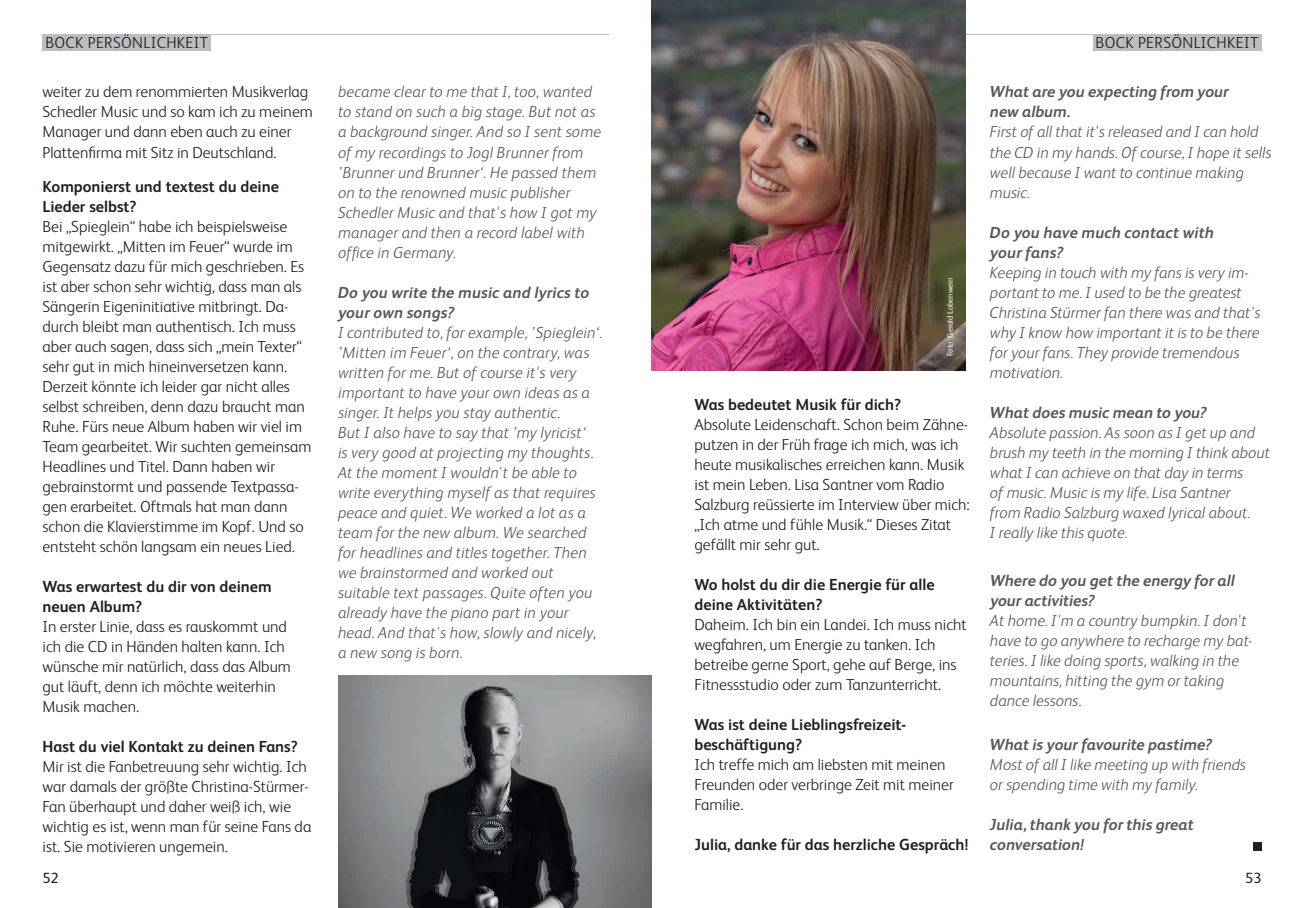
<style>
.page{position:relative;width:1304px;height:908px;background:#fff}
.page>*{position:absolute;margin:0;border:0;box-sizing:border-box;transform-origin:0 0}
.t1{font:italic 300 16px/20px "FS Albert";letter-spacing:.005em;color:#57585a}
.t2{font:300 16px/20px "FS Albert";color:#231f20}
.t3{font:700 16px/20px "FS Albert";color:#231f20}
.t4{font:italic 700 16px/20px "FS Albert";letter-spacing:.005em;color:#57585a}
.t5{font:300 16px "FS Albert";letter-spacing:.025em;color:#231f20}
.t6{font:14.8px "FS Albert";color:#231f20}
.t7{font:8px "FS Albert";color:#fff}
</style>
<div class="page">
<hr style="left:694px;top:34px;width:567px;height:1px;background:#bcbdc0">
<hr style="left:43px;top:34px;width:566px;height:1px;background:#bcbdc0">
<img style="left:652px;top:0;width:314px;height:370px">
<img style="left:338px;top:675px;width:314px;height:232px">
<div style="left:1253px;top:842px;width:8px;height:8px;background:#231f20"></div>
<div style="left:43px;top:34px;width:168px;height:17px;background:#bcbdc0"></div>
<div style="left:1093px;top:34px;width:168px;height:17px;background:#bcbdc0"></div>
<p class="t5" style="left:45px;top:32px;width:164px">BOCK PERSÖNLICHKEIT</p>
<p class="t5" style="left:1096px;top:32px;width:164px">BOCK PERSÖNLICHKEIT</p>
<p class="t2" style="left:43px;top:81px;width:272px">weiter zu dem renommierten Musikverlag Schedler Music und so kam ich zu meinem Manager und dann eben auch zu einer Plattenfirma mit Sitz in Deutschland.</p>
<p class="t3" style="left:43px;top:175px;width:238px">Komponierst und textest du deine<br>Lieder selbst?</p>
<p class="t2" style="left:43px;top:215px;width:270px">Bei „Spieglein“ habe ich beispielsweise mitgewirkt. „Mitten im Feuer“ wurde im Gegensatz dazu für mich geschrieben. Es ist aber schon sehr wichtig, dass man als Sängerin Eigeninitiative mitbringt. Da&shy;durch bleibt man authentisch. Ich muss aber auch sagen, dass sich „mein Texter“ sehr gut in mich hineinversetzen kann.<br>Derzeit könnte ich leider gar nicht alles selbst schreiben, denn dazu braucht man Ruhe. Fürs neue Album haben wir viel im Team gearbeitet. Wir suchten gemeinsam Headlines und Titel. Dann haben wir gebrainstormt und passende Textpassa&shy;gen erarbeitet. Oftmals hat man dann schon die Klavierstimme im Kopf. Und so entsteht schön langsam ein neues Lied.</p>
<p class="t3" style="left:43px;top:575px;width:231px">Was erwartest du dir von deinem neuen Album?</p>
<p class="t2" style="left:43px;top:615px;width:250px">In erster Linie, dass es rauskommt und ich die CD in Händen halten kann. Ich wünsche mir natürlich, dass das Album gut läuft, denn ich möchte weiterhin<br>Musik machen.</p>
<p class="t3" style="left:43px;top:735px;width:257px">Hast du viel Kontakt zu deinen Fans?</p>
<p class="t2" style="left:43px;top:755px;width:270px">Mir ist die Fanbetreuung sehr wichtig. Ich war damals der größte Christina-Stürmer-Fan überhaupt und daher weiß ich, wie wichtig es ist, wenn man für seine Fans da ist. Sie motivieren ungemein.</p>
<p class="t1" style="left:338px;top:81px;width:265px">became clear to me that I, too, wanted to stand on such a big stage. But not as a background singer. And so I sent some of my recordings to Jogl Brunner from ’Brunner und Brunner‘. He passed them on to the renowned music publisher Schedler Music and that's how I got my manager and then a record label with office in Germany.</p>
<p class="t4" style="left:338px;top:281px;width:253px">Do you write the music and lyrics to your own songs?</p>
<p class="t1" style="left:338px;top:321px;width:266px">I contributed to, for example, ’Spieglein‘. ’Mitten im Feuer‘, on the contrary, was written for me. But of course it's very important to have your own ideas as a singer. It helps you stay authentic.</p>
<p class="t1" style="left:338px;top:421px;width:259px">But I also have to say that ’my lyricist‘ is very good at projecting my thoughts.<br>At the moment I wouldn't be able to write everything myself as that requires peace and quiet. We worked a lot as a team for the new album. We searched for headlines and titles together. Then we brainstormed and worked out suitable text passages. Quite often you already have the piano part in your head. And that's how, slowly and nicely, a new song is born.</p>
<p class="t7" style="left:945px;top:356px;width:80px;rotate:-90deg">Foto: Gerald Lobenwein</p>
<p class="t3" style="left:694px;top:393px;width:208px">Was bedeutet Musik für dich?</p>
<p class="t2" style="left:694px;top:413px;width:277px">Absolute Leidenschaft. Schon beim Zähne&shy;putzen in der Früh frage ich mich, was ich heute musikalisches erreichen kann. Musik ist mein Leben. Lisa Santner vom Radio Salzburg reüssierte im Interview über mich: „Ich atme und fühle Musik.“ Dieses Zitat gefällt mir sehr gut.</p>
<p class="t3" style="left:694px;top:573px;width:242px">Wo holst du dir die Energie für alle deine Aktivitäten?</p>
<p class="t2" style="left:694px;top:613px;width:274px">Daheim. Ich bin ein Landei. Ich muss nicht wegfahren, um Energie zu tanken. Ich betreibe gerne Sport, gehe auf Berge, ins Fitnessstudio oder zum Tanzunterricht.</p>
<p class="t3" style="left:694px;top:713px;width:213px">Was ist deine Lieblingsfreizeit-</p>
<p class="t3" style="left:694px;top:733px;width:109px">beschäftigung?</p>
<p class="t2" style="left:694px;top:753px;width:261px">Ich treffe mich am liebsten mit meinen<br>Freunden oder verbringe Zeit mit meiner<br>Familie.</p>
<p class="t3" style="left:694px;top:833px;width:275px">Julia, danke für das herzliche Gespräch!</p>
<p class="t4" style="left:990px;top:81px;width:240px">What are you expecting from your</p>
<p class="t4" style="left:990px;top:101px;width:82px">new album.</p>
<p class="t1" style="left:990px;top:121px;width:283px">First of all that it's released and I can hold the CD in my hands. Of course, I hope it sells well because I want to continue making music.</p>
<p class="t4" style="left:990px;top:221px;width:225px">Do you have much contact with</p>
<p class="t4" style="left:990px;top:241px;width:75px">your fans?</p>
<p class="t1" style="left:990px;top:261px;width:272px">Keeping in touch with my fans is very im&shy;portant to me. I used to be the greatest Christina Stürmer fan there was and that's why I know how important it is to be there for your fans. They provide tremendous motivation.</p>
<p class="t4" style="left:990px;top:401px;width:218px">What does music mean to you?</p>
<p class="t1" style="left:990px;top:421px;width:282px">Absolute passion. As soon as I get up and brush my teeth in the morning I think about what I can achieve on that day in terms</p>
<p class="t1" style="left:990px;top:481px;width:242px">of music. Music is my life. Lisa Santner</p>
<p class="t1" style="left:990px;top:501px;width:262px">from Radio Salzburg waxed lyrical about.</p>
<p class="t1" style="left:990px;top:521px;width:139px">I really like this quote.</p>
<p class="t4" style="left:990px;top:569px;width:246px">Where do you get the energy for all</p>
<p class="t4" style="left:990px;top:589px;width:107px">your activities?</p>
<p class="t1" style="left:990px;top:609px;width:264px">At home. I'm a country bumpkin. I don't have to go anywhere to recharge my bat&shy;teries. I like doing sports, walking in the mountains, hitting the gym or taking</p>
<p class="t1" style="left:990px;top:689px;width:93px">dance lessons.</p>
<p class="t4" style="left:990px;top:733px;width:224px">What is your favourite pastime?</p>
<p class="t1" style="left:990px;top:753px;width:258px">Most of all I like meeting up with friends</p>
<p class="t1" style="left:990px;top:773px;width:210px">or spending time with my family.</p>
<p class="t4" style="left:990px;top:813px;width:205px">Julia, thank you for this great</p>
<p class="t4" style="left:990px;top:833px;width:96px">conversation!</p>
<p class="t6" style="left:43px;top:867px;width:18px">52</p>
<p class="t6" style="left:1245px;top:867px;width:18px">53</p>
</div>
